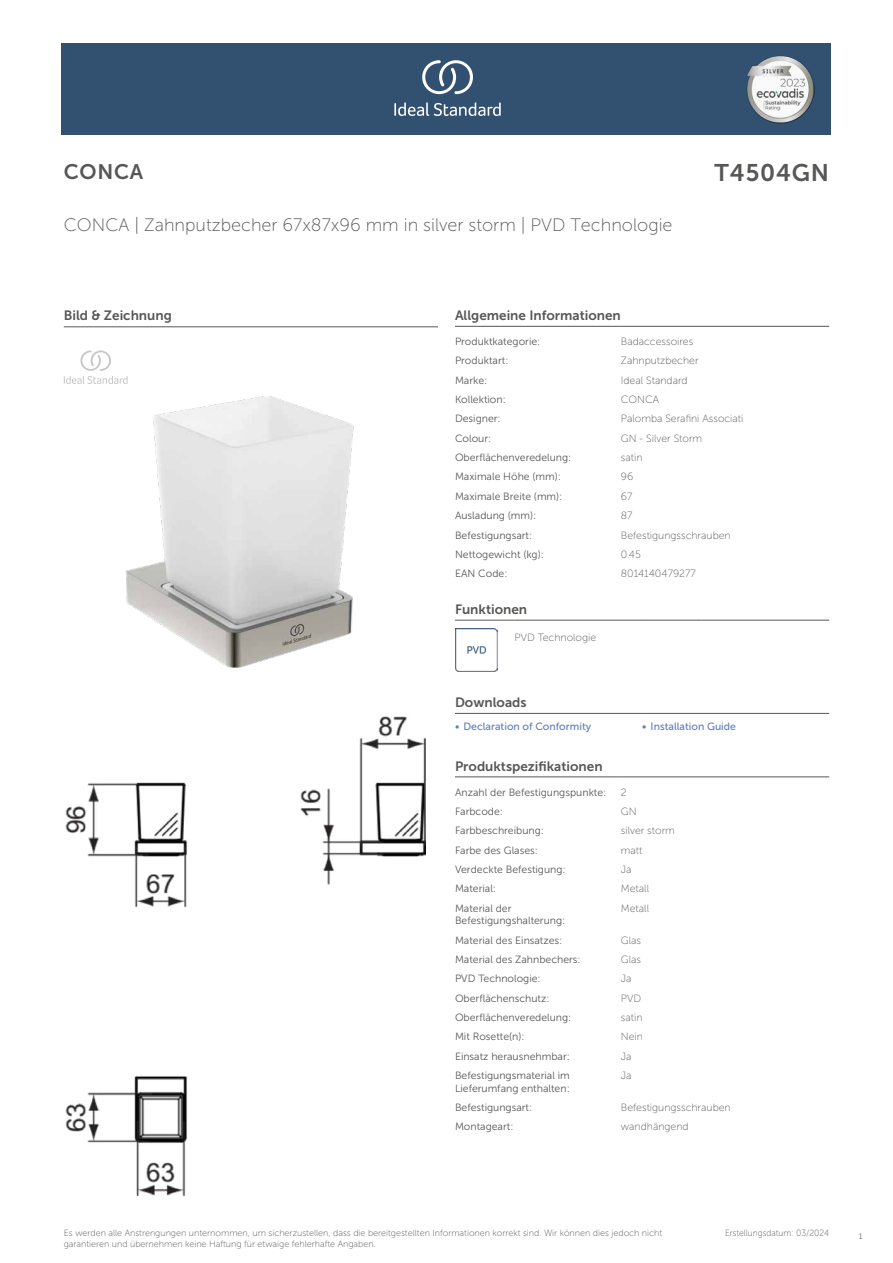
<style>
.page{position:relative;width:893px;height:1263px;background:#fff}
.page>*{position:absolute;margin:0;border:0;box-sizing:border-box;transform-origin:0 0}
.t1{font:24px "Museo Sans 700";letter-spacing:.035em;color:#575756}
.t2{font:21px "Museo Sans 700";letter-spacing:.035em;color:#575756}
.t3{font:18px "Museo Sans 100";color:#575756}
.t4{font:13.5px "Museo Sans 700";color:#575756}
.t5{font:10.5px/12.6px "Museo Sans 300";color:#575756}
.t6{font:10.5px "Museo Sans 100";color:#575756}
.t7{font:10.5px "Museo Sans 500";color:#5b7ebf}
.t8{font:9px/10.8px "Museo Sans 100";color:#575756}
.t9{font:9px "Museo Sans 100";color:#575756;scale:.95 1}
.t10{font:300 9px "Calibri";color:#575756;scale:.95 1}
</style>
<div class="page">
<div style="left:62px;top:43px;width:769px;height:91px;background:#325070"></div>
<hr style="left:455px;top:326px;width:166px;height:1px;background:#575756">
<hr style="left:621px;top:326px;width:208px;height:1px;background:#575756">
<hr style="left:455px;top:620px;width:59px;height:1px;background:#575756">
<hr style="left:514px;top:620px;width:128px;height:1px;background:#575756">
<hr style="left:642px;top:620px;width:60px;height:1px;background:#575756">
<hr style="left:702px;top:620px;width:127px;height:1px;background:#575756">
<img style="left:455px;top:629px;width:42px;height:42px">
<hr style="left:455px;top:713px;width:187px;height:1px;background:#575756">
<hr style="left:642px;top:713px;width:187px;height:1px;background:#575756">
<hr style="left:455px;top:777px;width:166px;height:1px;background:#575756">
<hr style="left:621px;top:777px;width:208px;height:1px;background:#575756">
<img style="left:65px;top:716px;width:360px;height:479px">
<hr style="left:64px;top:327px;width:374px;height:1px;background:#575756">
<svg style="left:64px;top:350px;width:64px;height:34px"></svg>
<img style="left:125px;top:396px;width:229px;height:272px">
<svg style="left:394px;top:102px;width:107px;height:14px"></svg>
<svg style="left:422px;top:60px;width:51px;height:34px"></svg>
<img style="left:746px;top:56px;width:68px;height:67px">
<h2 class="t2" style="left:64px;top:160px;width:81px">CONCA</h2>
<h1 class="t1" style="left:715px;top:160px;width:116px">T4504GN</h1>
<h3 class="t3" style="left:64px;top:215px;width:610px">CONCA | Zahnputzbecher 67x87x96 mm in silver storm | PVD Technologie</h3>
<p class="t4" style="left:64px;top:308px;width:110px">Bild &amp; Zeichnung</p>
<p class="t4" style="left:455px;top:308px;width:167px">Allgemeine Informationen</p>
<p class="t5" style="left:455px;top:335px;width:87px">Produktkategorie:</p>
<p class="t6" style="left:621px;top:336px;width:74px">Badaccessoires</p>
<p class="t5" style="left:455px;top:354px;width:55px">Produktart:</p>
<p class="t6" style="left:621px;top:355px;width:79px">Zahnputzbecher</p>
<p class="t5" style="left:455px;top:374px;width:34px">Marke:</p>
<p class="t6" style="left:621px;top:374px;width:68px">Ideal Standard</p>
<p class="t5" style="left:455px;top:393px;width:52px">Kollektion:</p>
<p class="t6" style="left:621px;top:394px;width:40px">CONCA</p>
<p class="t5" style="left:455px;top:413px;width:47px">Designer:</p>
<p class="t6" style="left:621px;top:413px;width:124px">Palomba Serafini Associati</p>
<p class="t5" style="left:455px;top:432px;width:38px">Colour:</p>
<p class="t6" style="left:621px;top:433px;width:83px">GN - Silver Storm</p>
<p class="t5" style="left:455px;top:451px;width:118px">Oberflächenveredelung:</p>
<p class="t6" style="left:621px;top:452px;width:23px">satin</p>
<p class="t5" style="left:455px;top:471px;width:107px">Maximale Höhe (mm):</p>
<p class="t6" style="left:621px;top:471px;width:14px">96</p>
<p class="t5" style="left:455px;top:490px;width:109px">Maximale Breite (mm):</p>
<p class="t6" style="left:621px;top:491px;width:13px">67</p>
<p class="t5" style="left:455px;top:509px;width:83px">Ausladung (mm):</p>
<p class="t6" style="left:621px;top:510px;width:13px">87</p>
<p class="t5" style="left:455px;top:529px;width:79px">Befestigungsart:</p>
<p class="t6" style="left:621px;top:529px;width:111px">Befestigungsschrauben</p>
<p class="t5" style="left:455px;top:548px;width:90px">Nettogewicht (kg):</p>
<p class="t6" style="left:621px;top:549px;width:21px">0.45</p>
<p class="t5" style="left:455px;top:567px;width:54px">EAN Code:</p>
<p class="t6" style="left:621px;top:568px;width:76px">8014140479277</p>
<p class="t4" style="left:455px;top:602px;width:74px">Funktionen</p>
<p class="t6" style="left:514px;top:632px;width:83px">PVD Technologie</p>
<p class="t4" style="left:455px;top:695px;width:73px">Downloads</p>
<p class="t7" style="left:455px;top:721px;width:138px">• Declaration of Conformity</p>
<p class="t7" style="left:642px;top:721px;width:95px">• Installation Guide</p>
<p class="t4" style="left:455px;top:758px;width:149px">Produktspezifikationen</p>
<p class="t5" style="left:455px;top:786px;width:153px">Anzahl der Befestigungspunkte:</p>
<p class="t6" style="left:621px;top:786px;width:7px">2</p>
<p class="t5" style="left:455px;top:805px;width:49px">Farbcode:</p>
<p class="t6" style="left:621px;top:806px;width:17px">GN</p>
<p class="t5" style="left:455px;top:824px;width:90px">Farbbeschreibung:</p>
<p class="t6" style="left:621px;top:825px;width:56px">silver storm</p>
<p class="t5" style="left:455px;top:844px;width:84px">Farbe des Glases:</p>
<p class="t6" style="left:621px;top:844px;width:23px">matt</p>
<p class="t5" style="left:455px;top:863px;width:112px">Verdeckte Befestigung:</p>
<p class="t6" style="left:621px;top:864px;width:12px">Ja</p>
<p class="t5" style="left:455px;top:882px;width:43px">Material:</p>
<p class="t6" style="left:621px;top:883px;width:30px">Metall</p>
<p class="t5" style="left:455px;top:902px;width:112px">Material der<br>Befestigungshalterung:</p>
<p class="t6" style="left:621px;top:902px;width:30px">Metall</p>
<p class="t5" style="left:455px;top:934px;width:109px">Material des Einsatzes:</p>
<p class="t6" style="left:621px;top:934px;width:22px">Glas</p>
<p class="t5" style="left:455px;top:953px;width:127px">Material des Zahnbechers:</p>
<p class="t6" style="left:621px;top:954px;width:22px">Glas</p>
<p class="t5" style="left:455px;top:972px;width:87px">PVD Technologie:</p>
<p class="t6" style="left:621px;top:973px;width:12px">Ja</p>
<p class="t5" style="left:455px;top:992px;width:96px">Oberflächenschutz:</p>
<p class="t6" style="left:621px;top:992px;width:22px">PVD</p>
<p class="t5" style="left:455px;top:1011px;width:118px">Oberflächenveredelung:</p>
<p class="t6" style="left:621px;top:1012px;width:23px">satin</p>
<p class="t5" style="left:455px;top:1030px;width:71px">Mit Rosette(n):</p>
<p class="t6" style="left:621px;top:1031px;width:24px">Nein</p>
<p class="t5" style="left:455px;top:1050px;width:116px">Einsatz herausnehmbar:</p>
<p class="t6" style="left:621px;top:1050px;width:12px">Ja</p>
<p class="t5" style="left:455px;top:1069px;width:116px">Befestigungsmaterial im<br>Lieferumfang enthalten:</p>
<p class="t6" style="left:621px;top:1070px;width:12px">Ja</p>
<p class="t5" style="left:455px;top:1101px;width:79px">Befestigungsart:</p>
<p class="t6" style="left:621px;top:1102px;width:111px">Befestigungsschrauben</p>
<p class="t5" style="left:455px;top:1120px;width:60px">Montageart:</p>
<p class="t6" style="left:621px;top:1121px;width:69px">wandhängend</p>
<p class="t8" style="left:64px;top:1227px;width:600px">Es werden alle Anstrengungen unternommen, um sicherzustellen, dass die bereitgestellten Informationen korrekt sind. Wir können dies jedoch nicht garantieren und übernehmen keine Haftung für etwaige fehlerhafte Angaben.</p>
<p class="t9" style="left:725px;top:1228px;width:111px">Erstellungsdatum: 03/2024</p>
<p class="t10" style="left:858px;top:1230px;width:6px">1</p>
</div>
